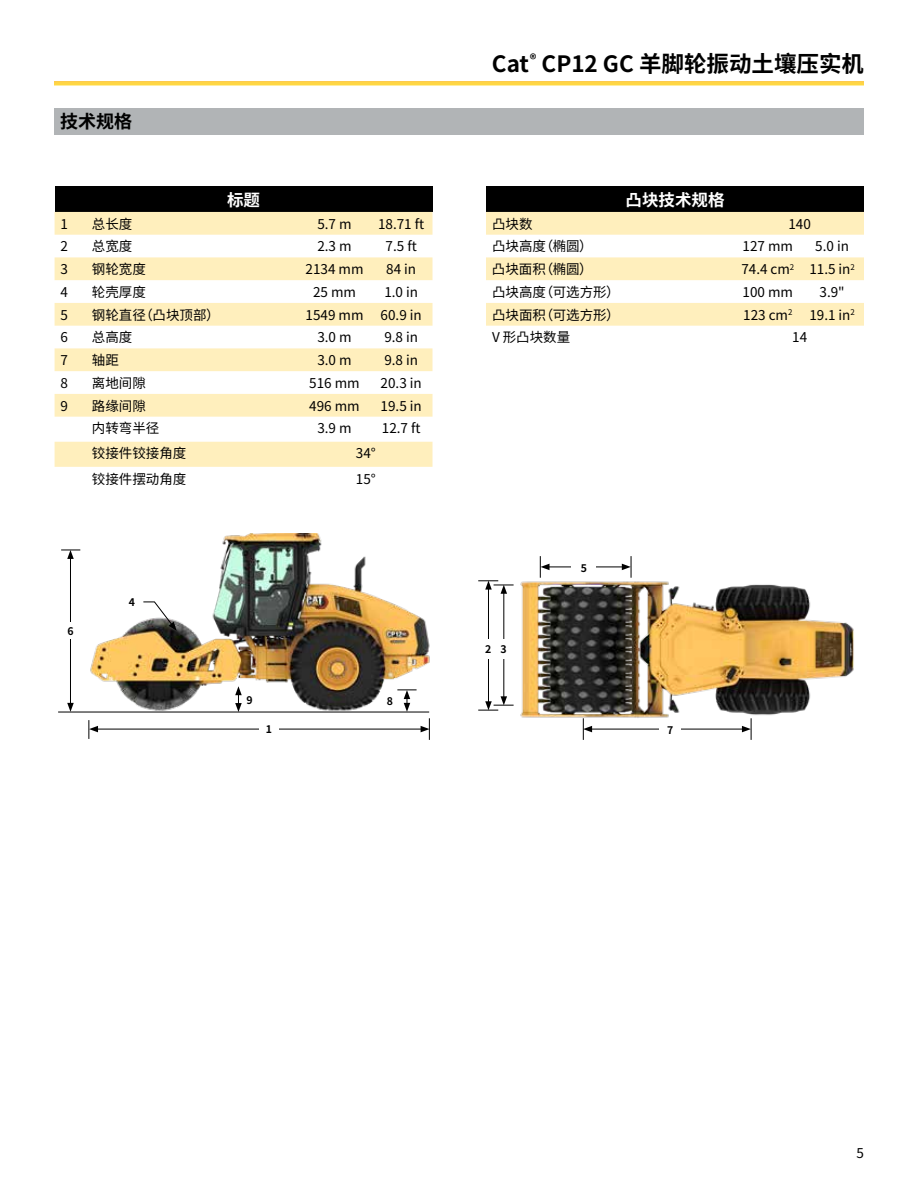
<style>
.page{position:relative;width:918px;height:1188px;background:#fff}
.page>*{position:absolute;margin:0;border:0;box-sizing:border-box;transform-origin:0 0}
.t1{font:700 22.5px "Noto Sans CJ Ksc";color:#000}
.t2{font:700 18px "Noto Sans CJ Ksc";color:#000}
.t3{font:700 16.5px "Noto Sans CJ Ksc";color:#fff}
.t4{font:13.5px "Noto Sans CJ Ksc";color:#000}
.t5{font:700 10.5px "Noto Sans CJ Ksc";color:#000}
</style>
<div class="page">
<div style="left:54px;top:108px;width:810px;height:26px;background:#b1b4b6"></div>
<div style="left:55px;top:187px;width:378px;height:25px;background:#000"></div>
<svg style="left:55px;top:212px;width:378px;height:255px;fill:#ffefbd"></svg>
<div style="left:486px;top:187px;width:378px;height:25px;background:#000"></div>
<svg style="left:486px;top:212px;width:378px;height:114px"></svg>
<img style="left:520px;top:556px;width:334px;height:169px">
<hr style="left:504px;top:591px;width:1px;height:108px;background:#000">
<hr style="left:488px;top:587px;width:1px;height:117px;background:#000">
<svg style="left:478px;top:696px;width:36px;height:15px"></svg>
<svg style="left:478px;top:581px;width:36px;height:13px"></svg>
<div style="left:497px;top:639px;width:13px;height:20px;background:#fff"></div>
<div style="left:482px;top:639px;width:13px;height:20px;background:#fff"></div>
<hr style="left:590px;top:729px;width:154px;height:1px;background:#000">
<svg style="left:742px;top:718px;width:10px;height:22px"></svg>
<svg style="left:583px;top:718px;width:9px;height:22px"></svg>
<div style="left:660px;top:719px;width:21px;height:21px;background:#fff"></div>
<hr style="left:547px;top:567px;width:77px;height:1px;background:#000">
<svg style="left:622px;top:556px;width:10px;height:22px"></svg>
<svg style="left:540px;top:556px;width:10px;height:22px"></svg>
<div style="left:572px;top:557px;width:24px;height:21px;background:#fff"></div>
<hr style="left:58px;top:712px;width:371px;height:1px;background:#000">
<img style="left:86px;top:534px;width:344px;height:179px">
<hr style="left:70px;top:557px;width:1px;height:148px;background:#000">
<svg style="left:67px;top:703px;width:7px;height:9px"></svg>
<svg style="left:61px;top:550px;width:19px;height:9px"></svg>
<div style="left:61px;top:623px;width:19px;height:16px;background:#fff"></div>
<svg style="left:143px;top:602px;width:34px;height:29px"></svg>
<div style="left:122px;top:593px;width:19px;height:17px;background:#fff"></div>
<svg style="left:235px;top:686px;width:7px;height:26px"></svg>
<div style="left:242px;top:692px;width:16px;height:16px;background:#fff"></div>
<div style="left:379px;top:693px;width:21px;height:16px;background:#fff"></div>
<svg style="left:397px;top:690px;width:20px;height:22px"></svg>
<hr style="left:96px;top:729px;width:327px;height:1px;background:#000">
<svg style="left:89px;top:720px;width:9px;height:19px"></svg>
<svg style="left:421px;top:718px;width:9px;height:22px"></svg>
<div style="left:259px;top:720px;width:19px;height:17px;background:#fff"></div>
<h2 class="t2" style="left:60px;top:112px;width:73px">技术规格</h2>
<p class="t3" style="left:227px;top:191px;width:34px">标题</p>
<p class="t4" style="left:61px;top:216px;width:9px">1</p>
<p class="t4" style="left:92px;top:216px;width:42px">总长度</p>
<p class="t4" style="left:317px;top:216px;width:36px">5.7 m</p>
<p class="t4" style="left:378px;top:216px;width:48px">18.71 ft</p>
<p class="t4" style="left:61px;top:239px;width:9px">2</p>
<p class="t4" style="left:92px;top:239px;width:42px">总宽度</p>
<p class="t4" style="left:317px;top:239px;width:36px">2.3 m</p>
<p class="t4" style="left:386px;top:239px;width:33px">7.5 ft</p>
<p class="t4" style="left:61px;top:262px;width:9px">3</p>
<p class="t4" style="left:92px;top:262px;width:55px">钢轮宽度</p>
<p class="t4" style="left:306px;top:262px;width:59px">2134 mm</p>
<p class="t4" style="left:386px;top:262px;width:31px">84 in</p>
<p class="t4" style="left:61px;top:284px;width:9px">4</p>
<p class="t4" style="left:92px;top:284px;width:55px">轮壳厚度</p>
<p class="t4" style="left:313px;top:284px;width:45px">25 mm</p>
<p class="t4" style="left:384px;top:284px;width:35px">1.0 in</p>
<p class="t4" style="left:61px;top:307px;width:9px">5</p>
<p class="t4" style="left:92px;top:307px;width:129px">钢轮直径（凸块顶部）</p>
<p class="t4" style="left:306px;top:307px;width:59px">1549 mm</p>
<p class="t4" style="left:381px;top:307px;width:43px">60.9 in</p>
<p class="t4" style="left:61px;top:330px;width:9px">6</p>
<p class="t4" style="left:92px;top:330px;width:42px">总高度</p>
<p class="t4" style="left:317px;top:330px;width:36px">3.0 m</p>
<p class="t4" style="left:384px;top:330px;width:35px">9.8 in</p>
<p class="t4" style="left:61px;top:353px;width:9px">7</p>
<p class="t4" style="left:92px;top:353px;width:28px">轴距</p>
<p class="t4" style="left:317px;top:353px;width:36px">3.0 m</p>
<p class="t4" style="left:384px;top:353px;width:35px">9.8 in</p>
<p class="t4" style="left:61px;top:375px;width:9px">8</p>
<p class="t4" style="left:92px;top:375px;width:55px">离地间隙</p>
<p class="t4" style="left:309px;top:375px;width:52px">516 mm</p>
<p class="t4" style="left:381px;top:375px;width:43px">20.3 in</p>
<p class="t4" style="left:61px;top:398px;width:9px">9</p>
<p class="t4" style="left:92px;top:398px;width:55px">路缘间隙</p>
<p class="t4" style="left:309px;top:398px;width:52px">496 mm</p>
<p class="t4" style="left:381px;top:398px;width:43px">19.5 in</p>
<p class="t4" style="left:92px;top:421px;width:69px">内转弯半径</p>
<p class="t4" style="left:317px;top:421px;width:36px">3.9 m</p>
<p class="t4" style="left:382px;top:421px;width:40px">12.7 ft</p>
<p class="t4" style="left:92px;top:446px;width:96px">铰接件铰接角度</p>
<p class="t4" style="left:356px;top:446px;width:21px">34°</p>
<p class="t4" style="left:92px;top:471px;width:96px">铰接件摆动角度</p>
<p class="t4" style="left:356px;top:471px;width:21px">15°</p>
<p class="t5" style="left:67px;top:625px;width:8px">6</p>
<p class="t5" style="left:129px;top:596px;width:8px">4</p>
<p class="t5" style="left:247px;top:694px;width:8px">9</p>
<p class="t5" style="left:387px;top:696px;width:8px">8</p>
<p class="t5" style="left:266px;top:723px;width:8px">1</p>
<h1 class="t1" style="left:492px;top:51px;width:374px">Cat<sup>®</sup> CP12 GC 羊脚轮振动土壤压实机</h1>
<p class="t3" style="left:626px;top:191px;width:100px">凸块技术规格</p>
<p class="t4" style="left:492px;top:216px;width:42px">凸块数</p>
<p class="t4" style="left:789px;top:216px;width:24px">140</p>
<p class="t4" style="left:492px;top:239px;width:102px">凸块高度（椭圆）</p>
<p class="t4" style="left:743px;top:239px;width:52px">127 mm</p>
<p class="t4" style="left:815px;top:239px;width:35px">5.0 in</p>
<p class="t4" style="left:492px;top:262px;width:102px">凸块面积（椭圆）</p>
<p class="t4" style="left:741px;top:262px;width:115px">74.4 cm<sup>2</sup> 11.5 in<sup>2</sup></p>
<p class="t4" style="left:492px;top:284px;width:129px">凸块高度（可选方形）</p>
<p class="t4" style="left:743px;top:284px;width:52px">100 mm</p>
<p class="t4" style="left:820px;top:284px;width:27px">3.9"</p>
<p class="t4" style="left:492px;top:307px;width:129px">凸块面积（可选方形）</p>
<p class="t4" style="left:743px;top:307px;width:113px">123 cm<sup>2</sup> 19.1 in<sup>2</sup></p>
<p class="t4" style="left:492px;top:330px;width:80px">V 形凸块数量</p>
<p class="t4" style="left:792px;top:330px;width:16px">14</p>
<p class="t5" style="left:485px;top:643px;width:23px">2 3</p>
<p class="t5" style="left:581px;top:562px;width:8px">5</p>
<p class="t5" style="left:667px;top:724px;width:8px">7</p>
<p class="t4" style="left:857px;top:1146px;width:9px">5</p>
</div>
